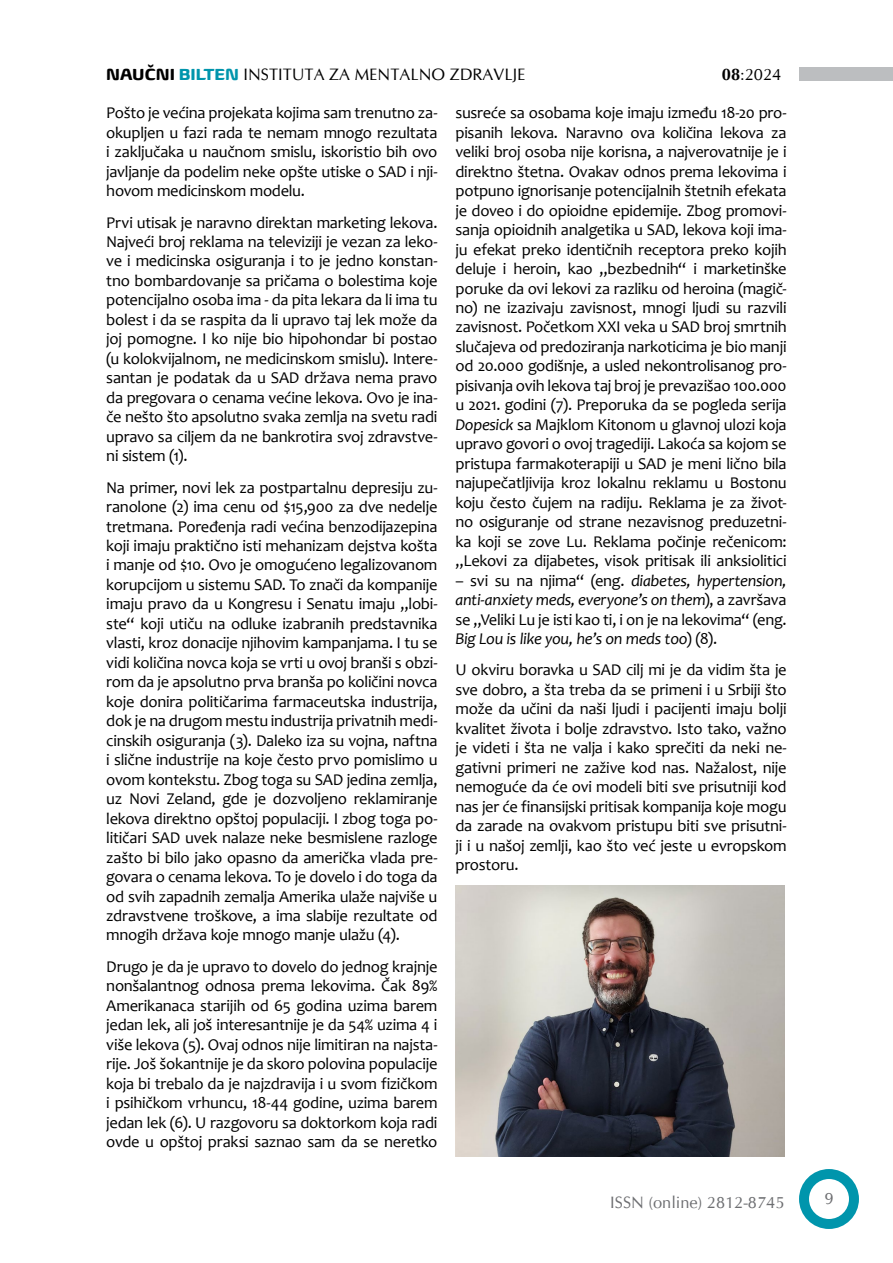
<style>
.page{position:relative;width:893px;height:1263px;background:#fff}
.page>*{position:absolute;margin:0;border:0;box-sizing:border-box;transform-origin:0 0}
.t1{font:16.5px/19.5px "Candara";letter-spacing:-.015em;color:#000;text-align:justify}
.t2{font:italic 16.5px/19.5px "Candara";letter-spacing:-.02em;color:#000;text-align:justify}
.t3{font:16.5px "CG Omega";color:#000}
.t4{font:16.5px "CG Omega";color:#6d6e71}
.s1{font-family:"Biome W04";font-weight:700}
.s2{font-family:"Biome W04";font-weight:700;color:#0095ac}
.s3{font-weight:700}
.s4{font-style:italic}
.s5{font-style:normal}
</style>
<div class="page">
<div style="left:799px;top:1169px;width:60px;height:60px;background:#0095ac;border-radius:50%"></div>
<div style="left:809px;top:1179px;width:40px;height:40px;background:#fff;border-radius:50%"></div>
<div style="left:799px;top:67px;width:94px;height:14px;background:#bcbec0"></div>
<img style="left:455px;top:885px;width:329px;height:272px">
<p class="t3" style="left:106px;top:65px;width:421px"><span class="s1">NAUČNI</span> <span class="s2">BILTEN</span> INSTITUTA ZA MENTALNO ZDRAVLJE</p>
<p class="t3" style="left:722px;top:65px;width:61px"><span class="s3">08</span>:2024</p>
<p class="t1" style="left:106px;top:103px;width:333px">Pošto je većina projekata kojima sam trenutno za&shy;okupljen u fazi rada te nemam mnogo rezultata i zaključaka u naučnom smislu, iskoristio bih ovo javljanje da podelim neke opšte utiske o SAD i nji&shy;hovom medicinskom modelu.</p>
<p class="t1" style="left:106px;top:212px;width:333px">Prvi utisak je naravno direktan marketing lekova.<br>Najveći broj reklama na televiziji je vezan za leko&shy;ve i medicinska osiguranja i to je jedno konstan&shy;tno bombardovanje sa pričama o bolestima koje potencijalno osoba ima - da pita lekara da li ima tu bolest i da se raspita da li upravo taj lek može da joj pomogne. I ko nije bio hipohondar bi postao (u kolokvijalnom, ne medicinskom smislu). Intere&shy;santan je podatak da u SAD država nema pravo da pregovara o cenama većine lekova. Ovo je ina&shy;če nešto što apsolutno svaka zemlja na svetu radi upravo sa ciljem da ne bankrotira svoj zdravstve&shy;ni sistem (1).</p>
<p class="t1" style="left:106px;top:477px;width:333px">Na primer, novi lek za postpartalnu depresiju zu&shy;ranolone (2) ima cenu od $15,900 za dve nedelje tretmana. Poređenja radi većina benzodijazepina koji imaju praktično isti mehanizam dejstva košta i manje od $10. Ovo je omogućeno legalizovanom korupcijom u sistemu SAD. To znači da kompanije imaju pravo da u Kongresu i Senatu imaju „lobi&shy;ste“ koji utiču na odluke izabranih predstavnika vlasti, kroz donacije njihovim kampanjama. I tu se vidi količina novca koja se vrti u ovoj branši s obzi&shy;rom da je apsolutno prva branša po količini novca koje donira političarima farmaceutska industrija, dok je na drugom mestu industrija privatnih medi&shy;cinskih osiguranja (3). Daleko iza su vojna, naftna i slične industrije na koje često prvo pomislimo u ovom kontekstu. Zbog toga su SAD jedina zemlja, uz Novi Zeland, gde je dozvoljeno reklamiranje lekova direktno opštoj populaciji. I zbog toga po&shy;litičari SAD uvek nalaze neke besmislene razloge zašto bi bilo jako opasno da američka vlada pre&shy;govara o cenama lekova. To je dovelo i do toga da od svih zapadnih zemalja Amerika ulaže najviše u zdravstvene troškove, a ima slabije rezultate od mnogih država koje mnogo manje ulažu (4).</p>
<p class="t1" style="left:106px;top:956px;width:333px">Drugo je da je upravo to dovelo do jednog krajnje nonšalantnog odnosa prema lekovima. Čak 89% Amerikanaca starijih od 65 godina uzima barem jedan lek, ali još interesantnije je da 54% uzima 4 i više lekova (5). Ovaj odnos nije limitiran na najsta&shy;rije. Još šokantnije je da skoro polovina populacije koja bi trebalo da je najzdravija i u svom fizičkom i psihičkom vrhuncu, 18-44 godine, uzima barem jedan lek (6). U razgovoru sa doktorkom koja radi ovde u opštoj praksi saznao sam da se neretko</p>
<p class="t1" style="left:455px;top:103px;width:333px">susreće sa osobama koje imaju između 18-20 pro&shy;pisanih lekova. Naravno ova količina lekova za veliki broj osoba nije korisna, a najverovatnije je i direktno štetna. Ovakav odnos prema lekovima i potpuno ignorisanje potencijalnih štetnih efekata je doveo i do opioidne epidemije. Zbog promovi&shy;sanja opioidnih analgetika u SAD, lekova koji ima&shy;ju efekat preko identičnih receptora preko kojih deluje i heroin, kao „bezbednih“ i marketinške poruke da ovi lekovi za razliku od heroina (magič&shy;no) ne izazivaju zavisnost, mnogi ljudi su razvili zavisnost. Početkom XXI veka u SAD broj smrtnih slučajeva od predoziranja narkoticima je bio manji od 20.000 godišnje, a usled nekontrolisanog pro&shy;pisivanja ovih lekova taj broj je prevazišao 100.000 u 2021. godini (7). Preporuka da se pogleda serija <span class="s4">Dopesick</span> sa Majklom Kitonom u glavnoj ulozi koja upravo govori o ovoj tragediji. Lakoća sa kojom se pristupa farmakoterapiji u SAD je meni lično bila najupečatljivija kroz lokalnu reklamu u Bostonu koju često čujem na radiju. Reklama je za život&shy;no osiguranje od strane nezavisnog preduzetni&shy;ka koji se zove Lu. Reklama počinje rečenicom: „Lekovi za dijabetes, visok pritisak ili anksiolitici</p>
<p class="t2" style="left:455px;top:570px;width:333px"><span class="s5">– svi su na njima“ (eng.</span> diabetes, hypertension, anti-anxiety meds, everyone’s on them<span class="s5">), a završava se „Veliki Lu je isti kao ti, i on je na lekovima“ (eng.<br></span>Big Lou is like you, he’s on meds too<span class="s5">) (8).</span></p>
<p class="t1" style="left:455px;top:660px;width:333px">U okviru boravka u SAD cilj mi je da vidim šta je sve dobro, a šta treba da se primeni i u Srbiji što može da učini da naši ljudi i pacijenti imaju bolji kvalitet života i bolje zdravstvo. Isto tako, važno je videti i šta ne valja i kako sprečiti da neki ne&shy;gativni primeri ne zažive kod nas. Nažalost, nije nemoguće da će ovi modeli biti sve prisutniji kod nas jer će finansijski pritisak kompanija koje mogu da zarade na ovakvom pristupu biti sve prisutni&shy;ji i u našoj zemlji, kao što već jeste u evropskom prostoru.</p>
<p class="t4" style="left:610px;top:1193px;width:176px">ISSN (online) 2812-8745</p>
<p class="t4" style="left:824px;top:1188px;width:11px">9</p>
</div>
